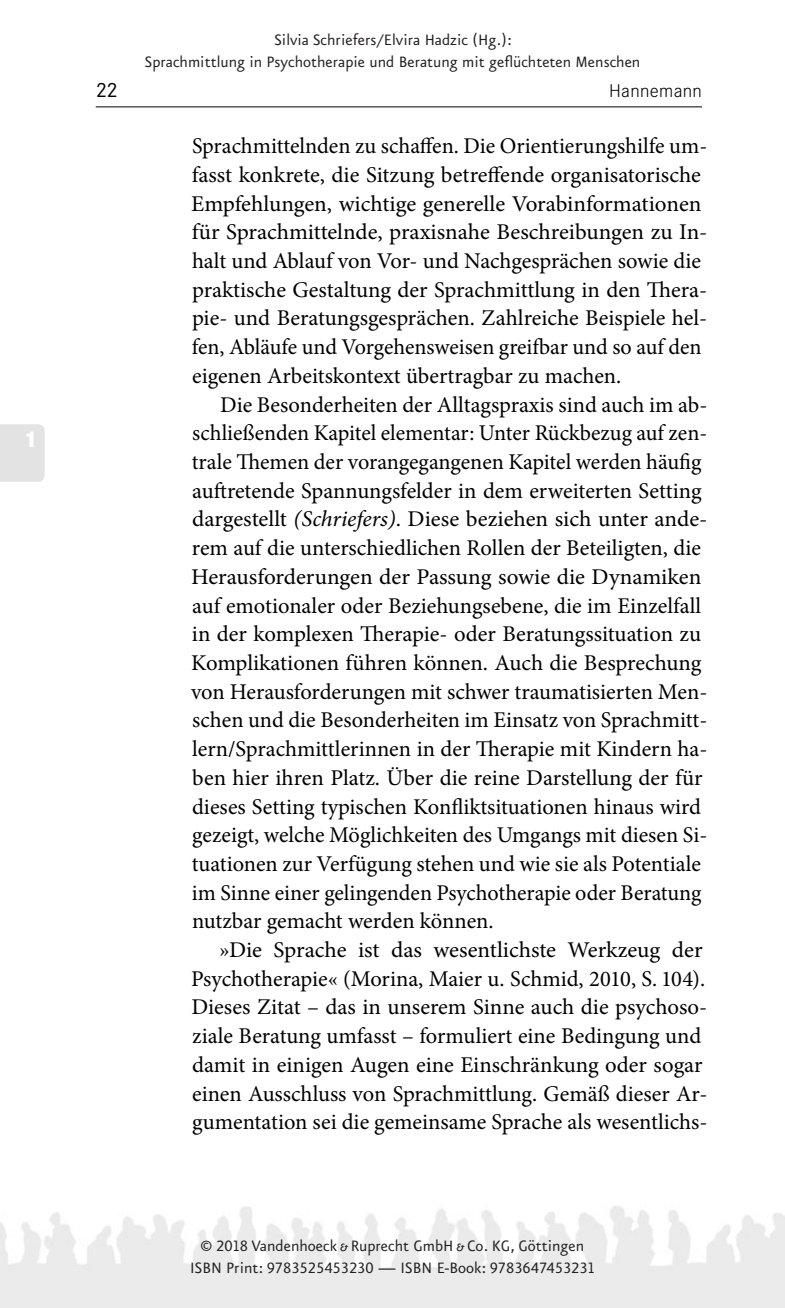
<style>
.page{position:relative;width:785px;height:1308px;background:#fff}
.page>*{position:absolute;margin:0;border:0;box-sizing:border-box;transform-origin:0 0}
._21_Text_mit_Einzug{font:22.5px/28.8px "Minion Pro";color:#000}
.t1{font:800 22.5px "Corporate S";color:#fff}
.t2{font:20.25px "Corporate S";color:#000}
.t3{font:18px/22.5px "VR Eureka Sans";color:#231f20;text-align:center}
.t4{font:300 18px "Corporate S";letter-spacing:.015em;color:#000}
.s1{font-style:italic}
</style>
<div class="page">
<hr style="left:96px;top:106px;width:606px;height:1px;background:#000">
<div style="left:0;top:424px;width:45px;height:58px;background:#e3e3e3"></div>
<p class="t1" style="left:24px;top:425px;width:16px">1</p>
<p class="t3" style="left:144px;top:30px;width:497px;line-height:21.6px">Silvia Schriefers/Elvira Hadzic (Hg.):<br>Sprachmittlung in Psychotherapie und Beratung mit geflüchteten Menschen</p>
<p class="t2" style="left:96px;top:78px;width:24px">22</p>
<p class="t4" style="left:609px;top:81px;width:94px">Hannemann</p>
<p class="_21_Text_mit_Einzug" style="left:191px;top:132px;width:517px">Sprachmittelnden zu schaffen. Die Orientierungshilfe um&shy;fasst konkrete, die Sitzung betreffende organisatorische Empfehlungen, wichtige generelle Vorabinformationen für Sprachmittelnde, praxisnahe Beschreibungen zu In&shy;halt und Ablauf von Vor- und Nachgesprächen sowie die praktische Gestaltung der Sprachmittlung in den Thera&shy;pie- und Beratungsgesprächen. Zahlreiche Beispiele hel&shy;fen, Abläufe und Vorgehensweisen greifbar und so auf den eigenen Arbeitskontext übertragbar zu machen.</p>
<p class="_21_Text_mit_Einzug" style="left:191px;top:390px;width:518px;text-indent:29px">Die Besonderheiten der Alltagspraxis sind auch im ab&shy;schließenden Kapitel elementar: Unter Rückbezug auf zen&shy;trale Themen der vorangegangenen Kapitel werden häufig auftretende Spannungsfelder in dem erweiterten Setting dargestellt <span class="s1">(Schriefers)</span>. Diese beziehen sich unter ande&shy;rem auf die unterschiedlichen Rollen der Beteiligten, die Herausforderungen der Passung sowie die Dynamiken auf emotionaler oder Beziehungsebene, die im Einzelfall in der komplexen Therapie- oder Beratungssituation zu Komplikationen führen können. Auch die Besprechung von Herausforderungen mit schwer traumatisierten Men&shy;schen und die Besonderheiten im Einsatz von Sprachmitt&shy;lern/Sprachmittlerinnen in der Therapie mit Kindern ha&shy;ben hier ihren Platz. Über die reine Darstellung der für dieses Setting typischen Konfliktsituationen hinaus wird gezeigt, welche Möglichkeiten des Umgangs mit diesen Si&shy;tuationen zur Verfügung stehen und wie sie als Potentiale im Sinne einer gelingenden Psychotherapie oder Beratung nutzbar gemacht werden können.</p>
<p class="_21_Text_mit_Einzug" style="left:191px;top:935px;width:517px;text-indent:28px">»Die Sprache ist das wesentlichste Werkzeug der Psychotherapie« (Morina, Maier u. Schmid, 2010, S. 104).<br>Dieses Zitat – das in unserem Sinne auch die psychoso&shy;ziale Beratung umfasst – formuliert eine Bedingung und damit in einigen Augen eine Einschränkung oder sogar einen Ausschluss von Sprachmittlung. Gemäß dieser Ar&shy;gumentation sei die gemeinsame Sprache als wesentlichs-</p>
<p class="t3" style="left:190px;top:1235px;width:406px">© 2018 Vandenhoeck &amp; Ruprecht GmbH &amp; Co. KG, Göttingen<br>ISBN Print: 9783525453230 — ISBN E-Book: 9783647453231</p>
</div>
